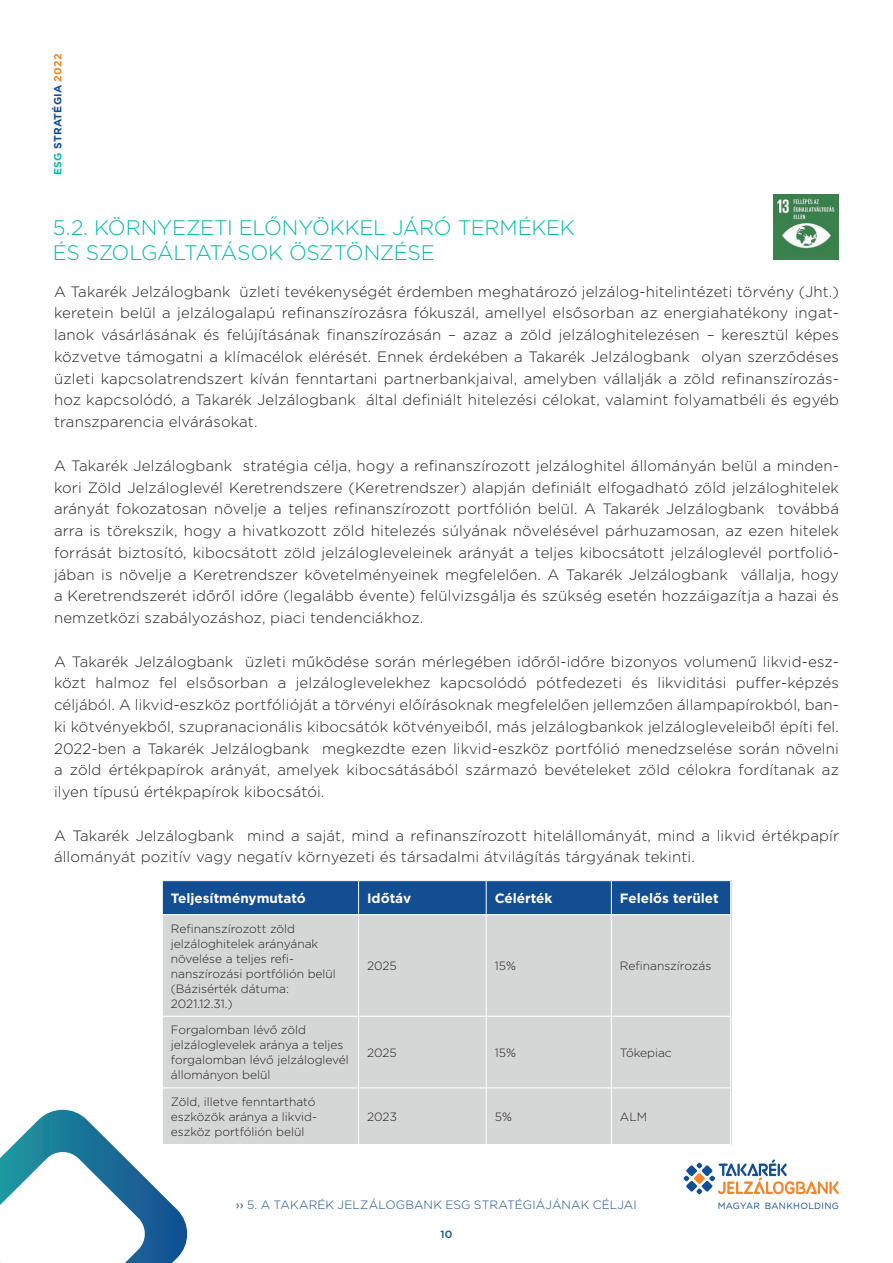
<style>
.page{position:relative;width:893px;height:1263px;background:#fff}
.page>*{position:absolute;margin:0;border:0;box-sizing:border-box;transform-origin:0 0}
.t1{font:300 21px/25.2px "Gotham";letter-spacing:-.02em;color:#06b9ab}
.t2{font:300 15px/21.8px "Gotham";letter-spacing:.01em;color:#231f20;text-align:justify}
.t3{font:700 13.5px "Gotham";color:#fff}
.t4{font:300 12px/15px "Gotham";color:#231f20}
.t5{font:300 12px "Gotham";letter-spacing:.01em;color:#134d92}
.t6{font:700 10.5px "Gotham";letter-spacing:.025em;color:#134d92}
.t7{font:500 10.5px "Gotham";color:#134d92}
.t8{font:9px "Gotham";letter-spacing:.03em;color:#134d92}
.s1{color:#06b9ab}
.s2{color:#f58529}
.s3{font-weight:400}
</style>
<div class="page">
<svg style="left:683px;top:1159px;width:156px;height:35px"></svg>
<div style="left:162px;top:880px;width:569px;height:265px;background:#d5d7d6"></div>
<div style="left:163px;top:881px;width:567px;height:33px;background:#134d92"></div>
<hr style="left:162px;top:880px;width:197px;height:1px;background:#fff">
<hr style="left:162px;top:881px;width:1px;height:34px;background:#fff">
<hr style="left:359px;top:880px;width:127px;height:1px;background:#fff">
<hr style="left:486px;top:880px;width:125px;height:1px;background:#fff">
<hr style="left:611px;top:880px;width:120px;height:1px;background:#fff">
<hr style="left:730px;top:881px;width:1px;height:34px;background:#fff">
<hr style="left:162px;top:915px;width:1px;height:101px;background:#fff">
<hr style="left:730px;top:915px;width:1px;height:101px;background:#fff">
<hr style="left:162px;top:1016px;width:1px;height:72px;background:#fff">
<hr style="left:730px;top:1016px;width:1px;height:72px;background:#fff">
<hr style="left:162px;top:1088px;width:1px;height:56px;background:#fff">
<hr style="left:730px;top:1088px;width:1px;height:56px;background:#fff">
<hr style="left:162px;top:1144px;width:197px;height:1px;background:#fff">
<hr style="left:359px;top:1144px;width:127px;height:1px;background:#fff">
<hr style="left:486px;top:1144px;width:125px;height:1px;background:#fff">
<hr style="left:611px;top:1144px;width:120px;height:1px;background:#fff">
<hr style="left:358px;top:881px;width:1px;height:33px;background:#fff">
<hr style="left:486px;top:881px;width:1px;height:33px;background:#fff">
<hr style="left:611px;top:881px;width:1px;height:33px;background:#fff">
<hr style="left:358px;top:915px;width:1px;height:101px;background:#fff">
<hr style="left:486px;top:915px;width:1px;height:101px;background:#fff">
<hr style="left:611px;top:915px;width:1px;height:101px;background:#fff">
<hr style="left:358px;top:1017px;width:1px;height:70px;background:#fff">
<hr style="left:486px;top:1017px;width:1px;height:70px;background:#fff">
<hr style="left:611px;top:1017px;width:1px;height:70px;background:#fff">
<hr style="left:358px;top:1088px;width:1px;height:56px;background:#fff">
<hr style="left:486px;top:1088px;width:1px;height:56px;background:#fff">
<hr style="left:611px;top:1088px;width:1px;height:56px;background:#fff">
<hr style="left:163px;top:914px;width:196px;height:1px;background:#fff">
<hr style="left:359px;top:914px;width:127px;height:1px;background:#fff">
<hr style="left:486px;top:914px;width:125px;height:1px;background:#fff">
<hr style="left:611px;top:914px;width:119px;height:1px;background:#fff">
<hr style="left:163px;top:1016px;width:196px;height:1px;background:#fff">
<hr style="left:359px;top:1016px;width:127px;height:1px;background:#fff">
<hr style="left:486px;top:1016px;width:125px;height:1px;background:#fff">
<hr style="left:611px;top:1016px;width:119px;height:1px;background:#fff">
<hr style="left:163px;top:1087px;width:196px;height:1px;background:#fff">
<hr style="left:359px;top:1087px;width:127px;height:1px;background:#fff">
<hr style="left:486px;top:1087px;width:125px;height:1px;background:#fff">
<hr style="left:611px;top:1087px;width:119px;height:1px;background:#fff">
<svg style="left:0;top:1110px;width:188px;height:153px"></svg>
<img style="left:773px;top:194px;width:66px;height:66px">
<p class="t6" style="left:51px;top:175px;width:123px;rotate:-90deg"><span class="s1">ESG</span> STRATÉGIA <span class="s2">2022</span></p>
<h1 class="t1" style="left:53px;top:214px;width:523px">5.2. KÖRNYEZETI ELŐNYÖKKEL JÁRÓ TERMÉKEK<br>ÉS SZOLGÁLTATÁSOK ÖSZTÖNZÉSE</h1>
<p class="t2" style="left:54px;top:280px;width:786px">A Takarék Jelzálogbank üzleti tevékenységét érdemben meghatározó jelzálog-hitelintézeti törvény (Jht.) keretein belül a jelzálogalapú refinanszírozásra fókuszál, amellyel elsősorban az energiahatékony ingat&shy;lanok vásárlásának és felújításának finanszírozásán – azaz a zöld jelzáloghitelezésen – keresztül képes közvetve támogatni a klímacélok elérését. Ennek érdekében a Takarék Jelzálogbank olyan szerződéses üzleti kapcsolatrendszert kíván fenntartani partnerbankjaival, amelyben vállalják a zöld refinanszírozás&shy;hoz kapcsolódó, a Takarék Jelzálogbank által definiált hitelezési célokat, valamint folyamatbéli és egyéb transzparencia elvárásokat.</p>
<p class="t2" style="left:54px;top:454px;width:786px">A Takarék Jelzálogbank stratégia célja, hogy a refinanszírozott jelzáloghitel állományán belül a minden&shy;kori Zöld Jelzáloglevél Keretrendszere (Keretrendszer) alapján definiált elfogadható zöld jelzáloghitelek arányát fokozatosan növelje a teljes refinanszírozott portfólión belül. A Takarék Jelzálogbank továbbá arra is törekszik, hogy a hivatkozott zöld hitelezés súlyának növelésével párhuzamosan, az ezen hitelek forrását biztosító, kibocsátott zöld jelzálogleveleinek arányát a teljes kibocsátott jelzáloglevél portfolió&shy;jában is növelje a Keretrendszer követelményeinek megfelelően. A Takarék Jelzálogbank vállalja, hogy a Keretrendszerét időről időre (legalább évente) felülvizsgálja és szükség esetén hozzáigazítja a hazai és nemzetközi szabályozáshoz, piaci tendenciákhoz.</p>
<p class="t2" style="left:54px;top:650px;width:786px">A Takarék Jelzálogbank üzleti működése során mérlegében időről-időre bizonyos volumenű likvid-esz&shy;közt halmoz fel elsősorban a jelzáloglevelekhez kapcsolódó pótfedezeti és likviditási puffer-képzés céljából. A likvid-eszköz portfólióját a törvényi előírásoknak megfelelően jellemzően állampapírokból, ban&shy;ki kötvényekből, szupranacionális kibocsátók kötvényeiből, más jelzálogbankok jelzálogleveleiből építi fel.<br>2022-ben a Takarék Jelzálogbank megkezdte ezen likvid-eszköz portfólió menedzselése során növelni a zöld értékpapírok arányát, amelyek kibocsátásából származó bevételeket zöld célokra fordítanak az ilyen típusú értékpapírok kibocsátói.</p>
<p class="t2" style="left:54px;top:824px;width:786px">A Takarék Jelzálogbank mind a saját, mind a refinanszírozott hitelállományát, mind a likvid értékpapír állományát pozitív vagy negatív környezeti és társadalmi átvilágítás tárgyának tekinti.</p>
<p class="t3" style="left:171px;top:889px;width:137px">Teljesítménymutató</p>
<p class="t3" style="left:367px;top:889px;width:46px">Időtáv</p>
<p class="t3" style="left:495px;top:889px;width:59px">Célérték</p>
<p class="t3" style="left:620px;top:889px;width:100px">Felelős terület</p>
<p class="t4" style="left:171px;top:921px;width:167px">Refinanszírozott zöld jelzáloghitelek arányának növelése a teljes refi&shy;nanszírozási portfólión belül (Bázisérték dátuma:<br>2021.12.31.)</p>
<p class="t4" style="left:367px;top:958px;width:31px">2025</p>
<p class="t4" style="left:495px;top:958px;width:23px">15%</p>
<p class="t4" style="left:620px;top:958px;width:93px">Refinanszírozás</p>
<p class="t4" style="left:171px;top:1022px;width:180px">Forgalomban lévő zöld jelzáloglevelek aránya a teljes forgalomban lévő jelzáloglevél állományon belül</p>
<p class="t4" style="left:171px;top:1094px;width:148px">Zöld, illetve fenntartható eszközök aránya a likvid&shy;eszköz portfólión belül</p>
<p class="t4" style="left:367px;top:1045px;width:31px">2025</p>
<p class="t4" style="left:495px;top:1045px;width:23px">15%</p>
<p class="t4" style="left:620px;top:1045px;width:53px">Tőkepiac</p>
<p class="t4" style="left:367px;top:1109px;width:31px">2023</p>
<p class="t4" style="left:495px;top:1109px;width:19px">5%</p>
<p class="t4" style="left:620px;top:1109px;width:29px">ALM</p>
<p class="t5" style="left:236px;top:1197px;width:402px"><span class="s3">››</span> 5. A TAKARÉK JELZÁLOGBANK ESG STRATÉGIÁJÁNAK CÉLJAI</p>
<p class="t7" style="left:441px;top:1227px;width:13px">10</p>
<p class="t8" style="left:718px;top:1200px;width:123px">MAGYAR BANKHOLDING</p>
</div>
